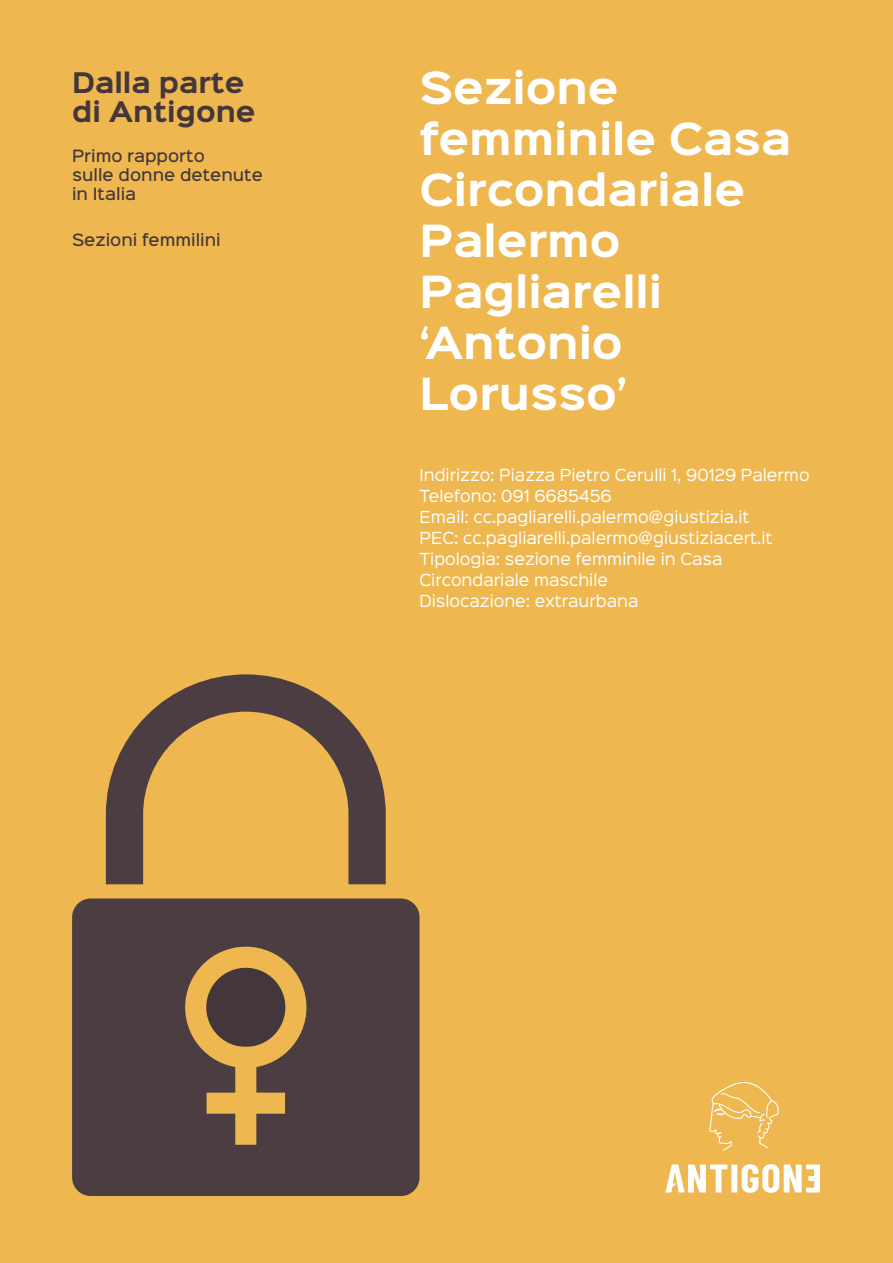
<style>
.page{position:relative;width:893px;height:1263px;background:#eeb74f}
.page>*{position:absolute;margin:0;border:0;box-sizing:border-box;transform-origin:0 0}
.t1{font:700 39.9px/50.8px "Sinkin Sans 700";color:#fff}
.t2{font:700 25.65px "Sinkin Sans 700";color:#44373b}
.t3{font:500 15.3px "Sinkin Sans 500";color:#44373b}
.t4{font:15px/21px "Sinkin Sans 400";color:#fff}
</style>
<div class="page">
<svg style="left:665px;top:1164px;width:155px;height:29px"></svg>
<svg style="left:709px;top:1081px;width:70px;height:70px"></svg>
<div style="left:72px;top:898px;width:347px;height:298px;background:#4b3d42;border-radius:19px"></div>
<svg style="left:106px;top:674px;width:280px;height:210px"></svg>
<svg style="left:196px;top:957px;width:100px;height:100px"></svg>
<div style="left:185px;top:947px;width:121px;height:121px;border:21px solid #eeb74f;border-radius:50%"></div>
<div style="left:235px;top:1047px;width:21px;height:98px;background:#eeb74f"></div>
<div style="left:207px;top:1092px;width:78px;height:22px;background:#eeb74f"></div>
<p class="t2" style="left:72px;top:69px;width:174px">Dalla parte</p>
<p class="t2" style="left:72px;top:98px;width:185px">di Antigone</p>
<p class="t3" style="left:72px;top:142px;width:134px">Primo rapporto</p>
<p class="t3" style="left:72px;top:162px;width:192px">sulle donne detenute</p>
<p class="t3" style="left:72px;top:181px;width:66px">in Italia</p>
<p class="t3" style="left:72px;top:227px;width:150px">Sezioni femmilini</p>
<p class="t1" style="left:419px;top:65px;width:374px">Sezione femminile Casa<br>Circondariale<br>Palermo<br>Pagliarelli ‘Antonio<br>Lorusso’</p>
<p class="t4" style="left:419px;top:463px;width:392px">Indirizzo: Piazza Pietro Cerulli 1, 90129 Palermo</p>
<p class="t4" style="left:419px;top:484px;width:194px">Telefono: 091 6685456</p>
<p class="t4" style="left:419px;top:505px;width:332px">Email: cc.pagliarelli.palermo@giustizia.it</p>
<p class="t4" style="left:419px;top:526px;width:355px">PEC: cc.pagliarelli.palermo@giustiziacert.it</p>
<p class="t4" style="left:419px;top:547px;width:305px">Tipologia: sezione femminile in Casa<br>Circondariale maschile</p>
<p class="t4" style="left:419px;top:589px;width:220px">Dislocazione: extraurbana</p>
</div>
